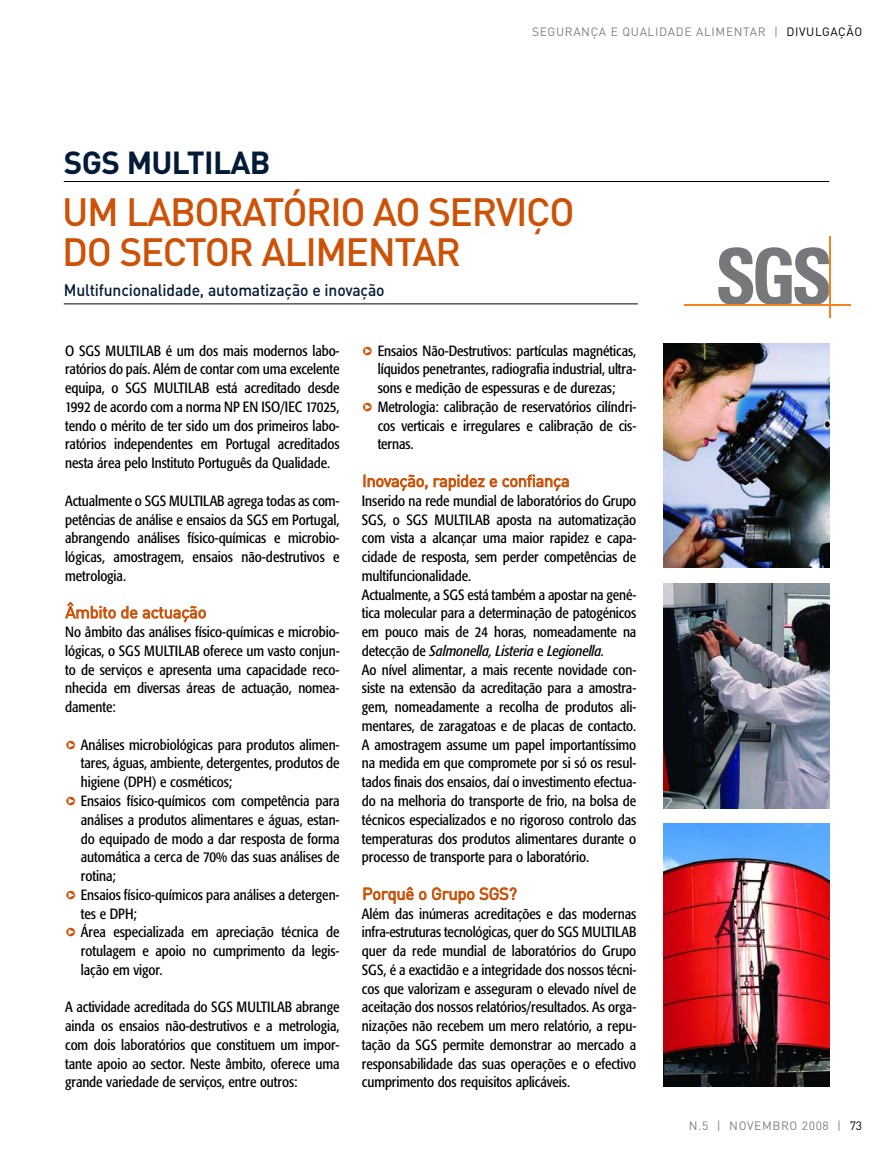
<style>
.page{position:relative;width:893px;height:1149px;background:#fff}
.page>*{position:absolute;margin:0;border:0;box-sizing:border-box;transform-origin:0 0}
.t1{font:500 39px/40.5px "DIN";letter-spacing:-.035em;color:#cc5207}
.t2{font:700 31.5px "DIN";letter-spacing:-.02em;color:#041b37}
.t3{font:16.5px "DIN";letter-spacing:-.01em;color:#cc5207}
.t4{font:500 16.5px "DIN";letter-spacing:-.01em;color:#041b37;scale:.95 1}
.t5{font:condensed 14.7px/18.8px "Formata";letter-spacing:-.005em;color:#000;text-align:justify}
.t6{font:12px "DIN";letter-spacing:.05em;color:#808080}
.t7{font:12px "Helvetica";color:#000}
.s1{color:#000}
.s2{color:#cc5207}
.s3{font-style:italic}
</style>
<div class="page">
<hr style="left:64px;top:181px;width:765px;height:1px;background:#000">
<hr style="left:64px;top:303px;width:574px;height:1px;background:#000">
<svg style="left:718px;top:247px;width:111px;height:57px"></svg>
<hr style="left:685px;top:304px;width:166px;height:1px;background:#f5821f">
<hr style="left:829px;top:236px;width:1px;height:81px;background:#f5821f">
<img style="left:663px;top:583px;width:166px;height:225px">
<img style="left:663px;top:343px;width:166px;height:224px">
<img style="left:663px;top:823px;width:166px;height:263px">
<p class="t6" style="left:532px;top:28px;width:332px">SEGURANÇA E QUALIDADE ALIMENTAR | <span class="s1">DIVULGAÇÃO</span></p>
<h2 class="t2" style="left:64px;top:152px;width:208px">SGS MULTILAB</h2>
<h1 class="t1" style="left:62px;top:196px;width:514px">UM LABORATÓRIO AO SERVIÇO<br>DO SECTOR ALIMENTAR</h1>
<p class="t4" style="left:64px;top:284px;width:339px">Multifuncionalidade, automatização e inovação</p>
<p class="t7" style="left:65px;top:169px;width:5px">-</p>
<p class="t5" style="left:65px;top:342px;width:276px">O SGS MULTILAB é um dos mais modernos labo&shy;ratórios do país. Além de contar com uma excelente equipa, o SGS MULTILAB está acreditado desde 1992 de acordo com a norma NP EN ISO/IEC 17025, tendo o mérito de ter sido um dos primeiros labo&shy;ratórios independentes em Portugal acreditados nesta área pelo Instituto Português da Qualidade.</p>
<p class="t5" style="left:65px;top:492px;width:276px">Actualmente o SGS MULTILAB agrega todas as com&shy;petências de análise e ensaios da SGS em Portugal, abrangendo análises físico-químicas e microbio&shy;lógicas, amostragem, ensaios não-destrutivos e metrologia.</p>
<p class="t3" style="left:65px;top:606px;width:143px">Âmbito de actuação</p>
<p class="t5" style="left:65px;top:623px;width:276px">No âmbito das análises físico-químicas e microbio&shy;lógicas, o SGS MULTILAB oferece um vasto conjun&shy;to de serviços e apresenta uma capacidade reco&shy;nhecida em diversas áreas de actuação, nomea&shy;damente:</p>
<p class="t5" style="left:81px;top:736px;width:260px;text-indent:-16px"><span class="s2">❑</span> Análises microbiológicas para produtos alimen&shy;tares, águas, ambiente, detergentes, produtos de higiene (DPH) e cosméticos;</p>
<p class="t5" style="left:81px;top:792px;width:260px;text-indent:-16px"><span class="s2">❑</span> Ensaios físico-químicos com competência para análises a produtos alimentares e águas, estan&shy;do equipado de modo a dar resposta de forma automática a cerca de 70% das suas análises de rotina;</p>
<p class="t5" style="left:81px;top:886px;width:260px;text-indent:-16px"><span class="s2">❑</span> Ensaios físico-químicos para análises a detergen&shy;tes e DPH;</p>
<p class="t5" style="left:81px;top:923px;width:260px;text-indent:-16px"><span class="s2">❑</span> Área especializada em apreciação técnica de rotulagem e apoio no cumprimento da legis&shy;lação em vigor.</p>
<p class="t5" style="left:65px;top:998px;width:276px">A actividade acreditada do SGS MULTILAB abrange ainda os ensaios não-destrutivos e a metrologia, com dois laboratórios que constituem um impor&shy;tante apoio ao sector. Neste âmbito, oferece uma grande variedade de serviços, entre outros:</p>
<p class="t5" style="left:378px;top:342px;width:260px;text-indent:-16px"><span class="s2">❑</span> Ensaios Não-Destrutivos: partículas magnéticas, líquidos penetrantes, radiografia industrial, ultra&shy;sons e medição de espessuras e de durezas;</p>
<p class="t5" style="left:378px;top:398px;width:260px;text-indent:-16px"><span class="s2">❑</span> Metrologia: calibração de reservatórios cilíndri&shy;cos verticais e irregulares e calibração de cis&shy;ternas.</p>
<p class="t3" style="left:362px;top:475px;width:209px">Inovação, rapidez e confiança</p>
<p class="t5" style="left:362px;top:492px;width:276px;text-align:left">Inserido na rede mundial de laboratórios do Grupo SGS, o SGS MULTILAB aposta na automatização com vista a alcançar uma maior rapidez e capa&shy;cidade de resposta, sem perder competências de multifuncionalidade.<br>Actualmente, a SGS está também a apostar na gené&shy;tica molecular para a determinação de patogénicos em pouco mais de 24 horas, nomeadamente na detecção de <span class="s3">Salmonella, Listeria</span> e <span class="s3">Legionella.<br></span>Ao nível alimentar, a mais recente novidade con&shy;siste na extensão da acreditação para a amostra&shy;gem, nomeadamente a recolha de produtos ali&shy;mentares, de zaragatoas e de placas de contacto.<br>A amostragem assume um papel importantíssimo na medida em que compromete por si só os resul&shy;tados finais dos ensaios, daí o investimento efectua&shy;do na melhoria do transporte de frio, na bolsa de técnicos especializados e no rigoroso controlo das temperaturas dos produtos alimentares durante o processo de transporte para o laboratório.</p>
<p class="t3" style="left:362px;top:887px;width:156px">Porquê o Grupo SGS?</p>
<p class="t5" style="left:362px;top:904px;width:276px">Além das inúmeras acreditações e das modernas infra-estruturas tecnológicas, quer do SGS MULTILAB quer da rede mundial de laboratórios do Grupo SGS, é a exactidão e a integridade dos nossos técni&shy;cos que valorizam e asseguram o elevado nível de aceitação dos nossos relatórios/resultados. As orga&shy;nizações não recebem um mero relatório, a repu&shy;tação da SGS permite demonstrar ao mercado a responsabilidade das suas operações e o efectivo cumprimento dos requisitos aplicáveis.</p>
<p class="t6" style="left:689px;top:1121px;width:175px">N.5 | NOVEMBRO 2008 | <span class="s1">73</span></p>
</div>
